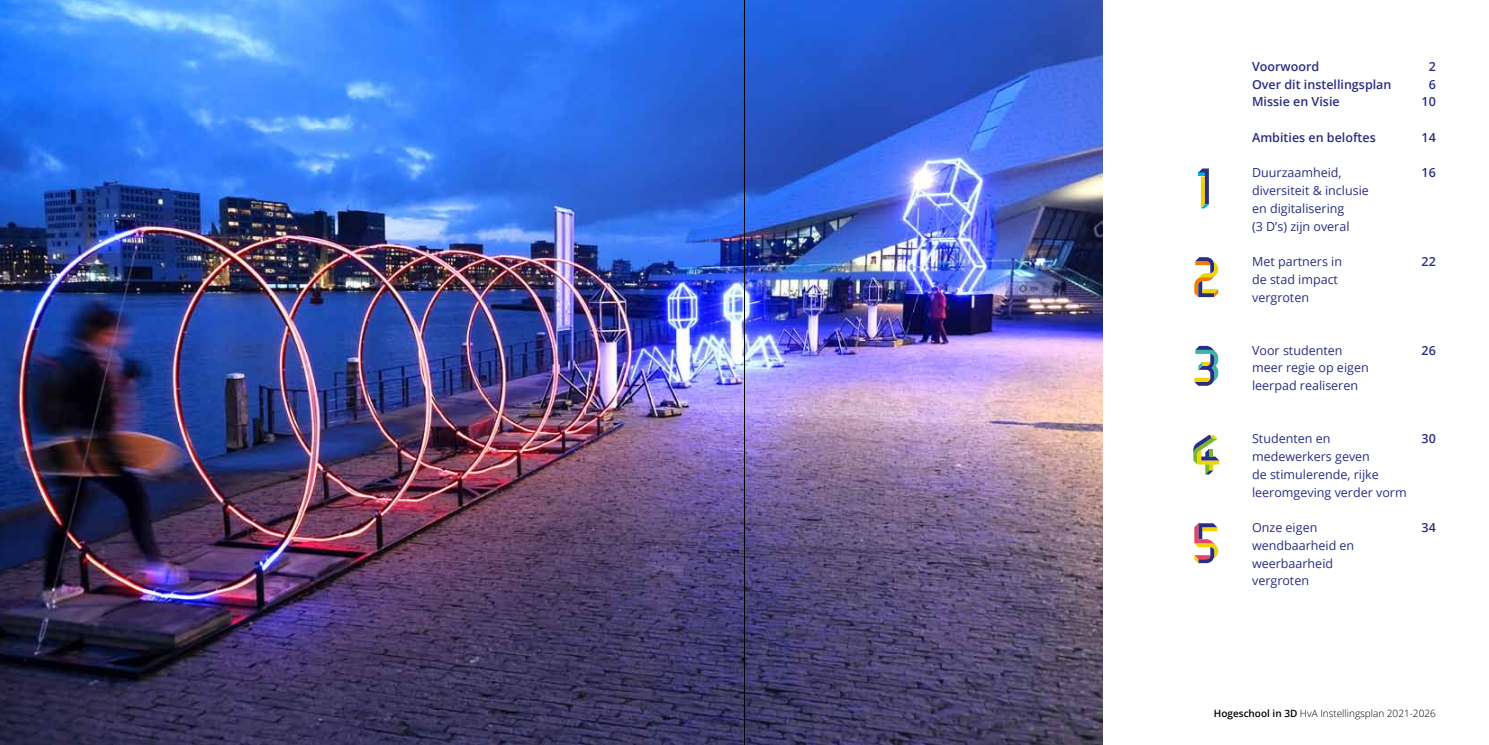
<style>
.page{position:relative;width:1489px;height:745px;background:#fff}
.page>*{position:absolute;margin:0;border:0;box-sizing:border-box;transform-origin:0 0}
.t1{font:12.5px/17.8px "Open Sans";color:#2a2d83}
.t2{font:600 12.5px/17.8px "Open Sans";color:#2a2d83}
.t3{font:300 10px "Open Sans";color:#000}
.s1{font-weight:600}
</style>
<div class="page">
<img style="left:0;top:0;width:1102px;height:744px">
<hr style="left:744px;top:0;width:1px;height:744px;background:#000">
<svg style="left:1194px;top:257px;width:24px;height:40px"></svg>
<svg style="left:1194px;top:345px;width:24px;height:40px"></svg>
<svg style="left:1193px;top:434px;width:26px;height:40px"></svg>
<svg style="left:1194px;top:523px;width:24px;height:40px"></svg>
<svg style="left:1198px;top:168px;width:10px;height:40px"></svg>
<p class="t2" style="left:1251px;top:57px;width:141px">Voorwoord<br>Over dit instellingsplan<br>Missie en Visie</p>
<p class="t2" style="left:1251px;top:128px;width:125px">Ambities en beloftes</p>
<p class="t1" style="left:1251px;top:163px;width:118px">Duurzaamheid, diversiteit &amp; inclusie en digitalisering<br>(3 D’s) zijn overal</p>
<p class="t1" style="left:1251px;top:252px;width:91px">Met partners in de stad impact vergroten</p>
<p class="t1" style="left:1251px;top:341px;width:118px">Voor studenten meer regie op eigen leerpad realiseren</p>
<p class="t1" style="left:1251px;top:429px;width:156px">Studenten en medewerkers geven<br>de stimulerende, rijke leeromgeving verder vorm</p>
<p class="t1" style="left:1251px;top:518px;width:104px">Onze eigen wendbaarheid en weerbaarheid vergroten</p>
<p class="t2" style="left:1421px;top:57px;width:16px;text-align:center">2<br>6<br>10</p>
<p class="t2" style="left:1421px;top:128px;width:16px">14</p>
<p class="t2" style="left:1421px;top:163px;width:16px">16</p>
<p class="t2" style="left:1421px;top:252px;width:16px">22</p>
<p class="t2" style="left:1421px;top:341px;width:16px">26</p>
<p class="t2" style="left:1421px;top:429px;width:16px">30</p>
<p class="t2" style="left:1421px;top:518px;width:16px">34</p>
<p class="t3" style="left:1213px;top:706px;width:223px"><span class="s1">Hogeschool in 3D</span> HvA Instellingsplan 2021-2026</p>
</div>
